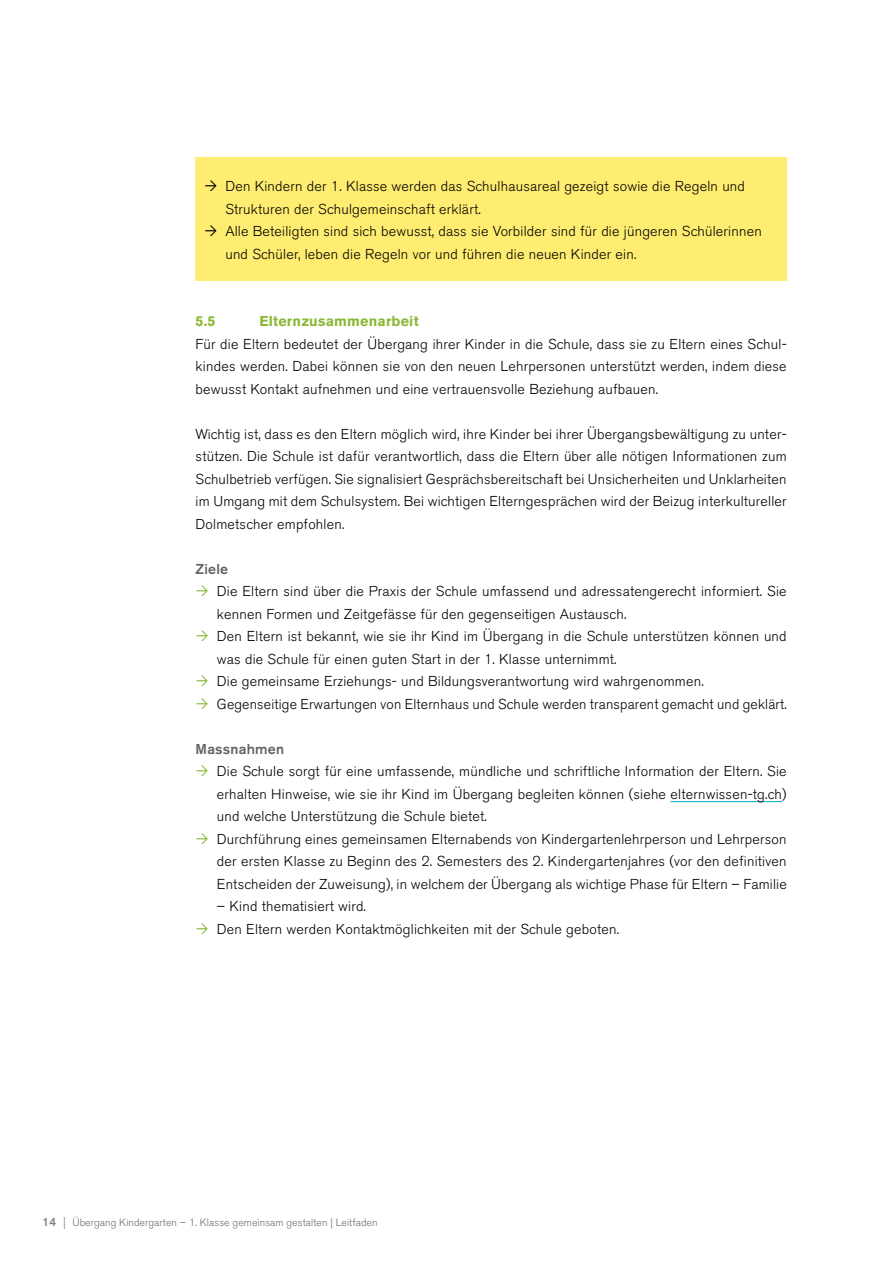
<style>
.page{position:relative;width:893px;height:1263px;background:#fff}
.page>*{position:absolute;margin:0;border:0;box-sizing:border-box;transform-origin:0 0}
.t1{font:300 14.25px/22.5px "Akzidenz Grotesk BE";letter-spacing:.015em;color:#000}
.t2{font:700 14.25px "Akzidenz Grotesk BE";letter-spacing:.015em;color:#8bb836}
.t3{font:500 14.25px "Akzidenz Grotesk BE";letter-spacing:.015em;color:#636466}
.t4{font:300 10.5px "Akzidenz Grotesk BE";letter-spacing:.005em;color:#6d6e71}
.s1{font-weight:500;font-size:12px;color:#808285}
.s2{font-size:12px;color:#808285}
</style>
<div class="page">
<div style="left:196px;top:157px;width:591px;height:124px;background:#ffed71"></div>
<hr style="left:671px;top:801px;width:111px;height:1px;background:#00a6ce">
<p class="t1" style="left:225px;top:175px;width:538px">Den Kindern der 1. Klasse werden das Schulhausareal gezeigt sowie die Regeln und Strukturen der Schulgemeinschaft erklärt.<br>Alle Beteiligten sind sich bewusst, dass sie Vorbilder sind für die jüngeren Schülerinnen und Schüler, leben die Regeln vor und führen die neuen Kinder ein.</p>
<p class="t2" style="left:196px;top:313px;width:22px">5.5</p>
<p class="t2" style="left:259px;top:313px;width:161px">Elternzusammenarbeit</p>
<p class="t1" style="left:196px;top:333px;width:593px;text-align:justify">Für die Eltern bedeutet der Übergang ihrer Kinder in die Schule, dass sie zu Eltern eines Schul&shy;kindes werden. Dabei können sie von den neuen Lehrpersonen unterstützt werden, indem diese bewusst Kontakt aufnehmen und eine vertrauensvolle Beziehung aufbauen.</p>
<p class="t1" style="left:196px;top:423px;width:593px;text-align:justify">Wichtig ist, dass es den Eltern möglich wird, ihre Kinder bei ihrer Übergangsbewältigung zu unter&shy;stützen. Die Schule ist dafür verantwortlich, dass die Eltern über alle nötigen Informationen zum Schulbetrieb verfügen. Sie signalisiert Gesprächsbereitschaft bei Unsicherheiten und Unklarheiten im Umgang mit dem Schulsystem. Bei wichtigen Elterngesprächen wird der Beizug interkultureller Dolmetscher empfohlen.</p>
<p class="t3" style="left:196px;top:560px;width:34px">Ziele</p>
<p class="t1" style="left:217px;top:580px;width:571px">Die Eltern sind über die Praxis der Schule umfassend und adressatengerecht informiert. Sie kennen Formen und Zeitgefässe für den gegenseitigen Austausch.<br>Den Eltern ist bekannt, wie sie ihr Kind im Übergang in die Schule unterstützen können und was die Schule für einen guten Start in der 1. Klasse unternimmt.<br>Die gemeinsame Erziehungs- und Bildungsverantwortung wird wahrgenommen.<br>Gegenseitige Erwartungen von Elternhaus und Schule werden transparent gemacht und geklärt.</p>
<p class="t3" style="left:196px;top:740px;width:90px">Massnahmen</p>
<p class="t1" style="left:217px;top:760px;width:571px">Die Schule sorgt für eine umfassende, mündliche und schriftliche Information der Eltern. Sie erhalten Hinweise, wie sie ihr Kind im Übergang begleiten können (siehe elternwissen-tg.ch) und welche Unterstützung die Schule bietet.<br>Durchführung eines gemeinsamen Elternabends von Kindergartenlehrperson und Lehrperson der ersten Klasse zu Beginn des 2. Semesters des 2. Kindergartenjahres (vor den definitiven Entscheiden der Zuweisung), in welchem der Übergang als wichtige Phase für Eltern – Familie</p>
<p class="t1" style="left:217px;top:895px;width:404px">– Kind thematisiert wird.<br>Den Eltern werden Kontaktmöglichkeiten mit der Schule geboten.</p>
<p class="t4" style="left:43px;top:1217px;width:337px"><span class="s1">14</span> <span class="s2">|</span> Übergang Kindergarten – 1. Klasse gemeinsam gestalten | Leitfaden</p>
</div>
